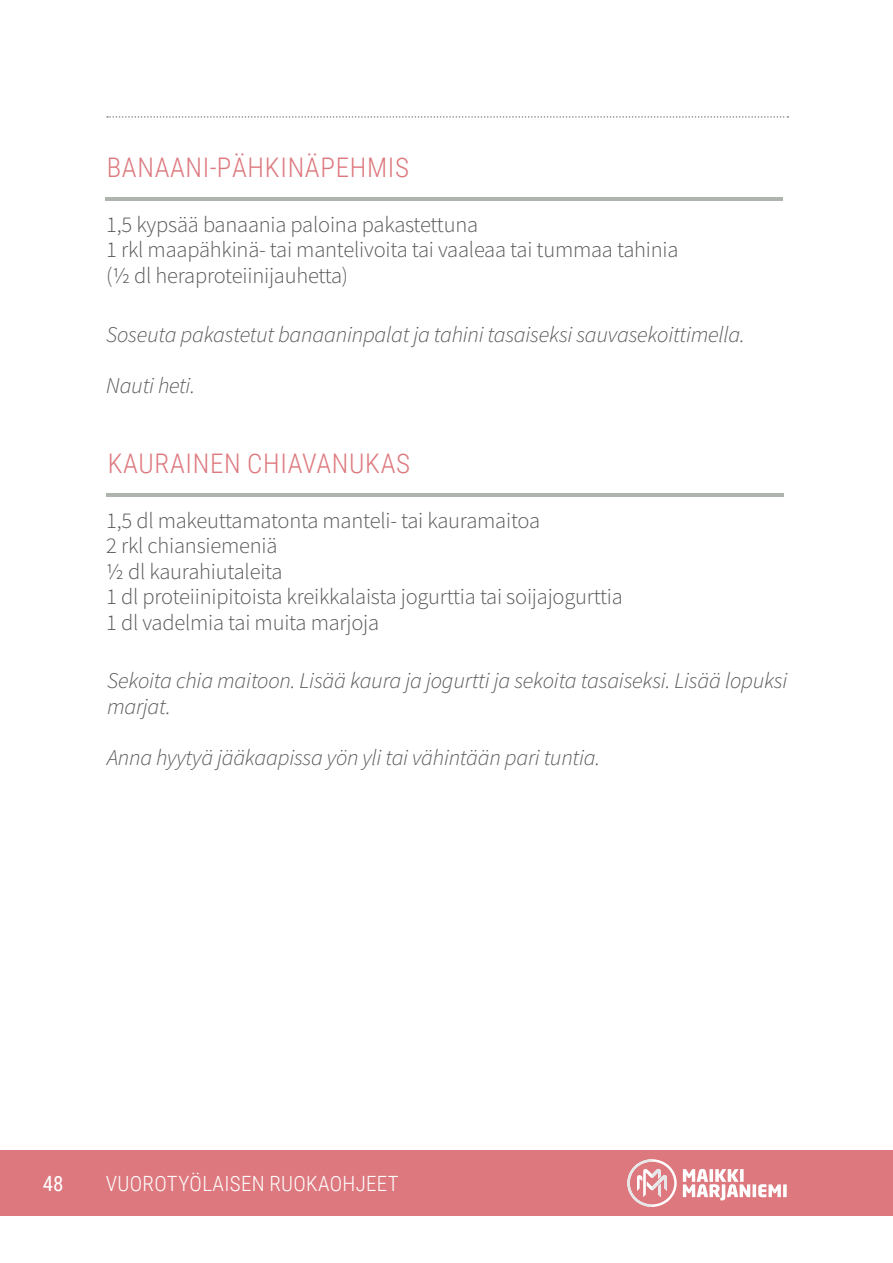
<style>
.page{position:relative;width:893px;height:1263px;background:#fff}
.page>*{position:absolute;margin:0;border:0;box-sizing:border-box;transform-origin:0 0}
.t1{font:300 27px "Roboto Condensed";letter-spacing:.025em;color:#dd797e}
.t2{font:300 22.5px "Source Sans Pro";letter-spacing:-.01em;color:#57585a}
.t3{font:italic 300 22.5px/25.5px "Source Sans Pro";letter-spacing:-.01em;color:#57585a}
.t4{font:300 21px "Roboto Condensed";letter-spacing:.015em;color:#fff}
.t5{font:21px "Roboto Condensed";color:#fff}
</style>
<div class="page">
<svg style="left:107px;top:116px;width:681px;height:2px"></svg>
<hr style="left:105px;top:198px;width:678px;height:3px;background:#798278">
<hr style="left:106px;top:493px;width:677px;height:3px;background:#798278">
<hr style="left:892px;top:0;width:1px;height:1263px;background:#f89c1c">
<div style="left:0;top:1150px;width:893px;height:66px;background:#dd797e"></div>
<svg style="left:627px;top:1159px;width:50px;height:48px"></svg>
<svg style="left:683px;top:1169px;width:98px;height:31px"></svg>
<svg style="left:783px;top:1184px;width:4px;height:13px"></svg>
<p class="t1" style="left:107px;top:149px;width:304px">BANAANI-PÄHKINÄPEHMIS</p>
<p class="t2" style="left:106px;top:210px;width:373px">1,5 kypsää banaania paloina pakastettuna</p>
<p class="t2" style="left:106px;top:236px;width:574px">1 rkl maapähkinä- tai mantelivoita tai vaaleaa tai tummaa tahinia</p>
<p class="t2" style="left:106px;top:261px;width:243px">(½ dl heraproteiinijauhetta)</p>
<p class="t3" style="left:106px;top:322px;width:640px">Soseuta pakastetut banaaninpalat ja tahini tasaiseksi sauvasekoittimella.</p>
<p class="t3" style="left:106px;top:373px;width:90px">Nauti heti.</p>
<p class="t1" style="left:108px;top:444px;width:304px">KAURAINEN CHIAVANUKAS</p>
<p class="t2" style="left:106px;top:507px;width:435px">1,5 dl makeuttamatonta manteli- tai kauramaitoa</p>
<p class="t2" style="left:106px;top:532px;width:173px">2 rkl chiansiemeniä</p>
<p class="t2" style="left:106px;top:558px;width:178px">½ dl kaurahiutaleita</p>
<p class="t2" style="left:106px;top:583px;width:518px">1 dl proteiinipitoista kreikkalaista jogurttia tai soijajogurttia</p>
<p class="t2" style="left:106px;top:609px;width:274px">1 dl vadelmia tai muita marjoja</p>
<p class="t3" style="left:107px;top:668px;width:682px">Sekoita chia maitoon. Lisää kaura ja jogurtti ja sekoita tasaiseksi. Lisää lopuksi marjat.</p>
<p class="t3" style="left:107px;top:745px;width:495px">Anna hyytyä jääkaapissa yön yli tai vähintään pari tuntia.</p>
<p class="t5" style="left:43px;top:1168px;width:22px">48</p>
<p class="t4" style="left:106px;top:1168px;width:294px">VUOROTYÖLAISEN RUOKAOHJEET</p>
</div>
